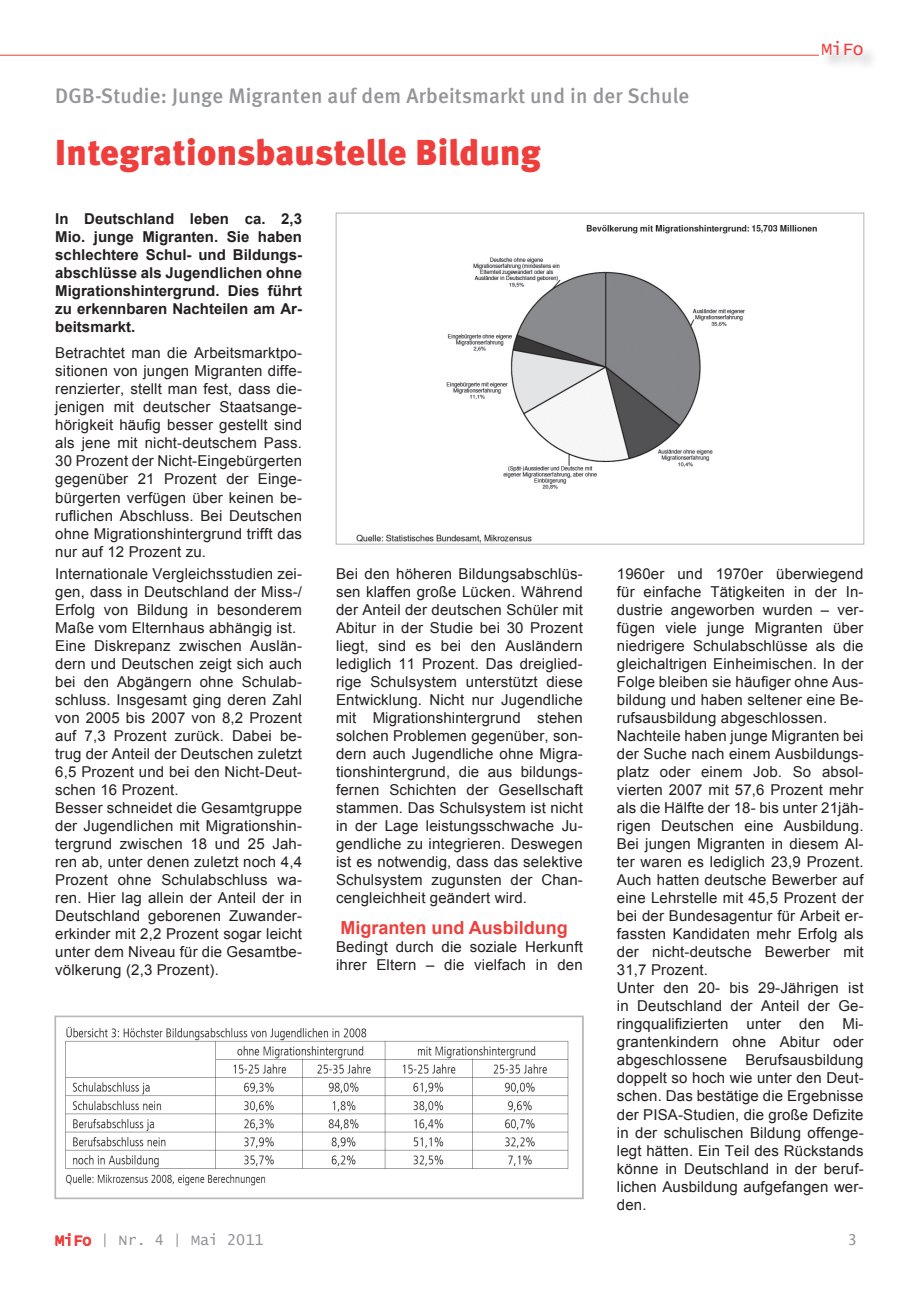
<style>
.page{position:relative;width:919px;height:1289px;background:#fff}
.page>*{position:absolute;margin:0;border:0;box-sizing:border-box;transform-origin:0 0}
.t1{font:36px "Meta Black LF";letter-spacing:.005em;color:#ee3f3c}
.t2{font:500 21px "Meta";letter-spacing:.01em;color:#939598}
.t3{font:700 18px "Arial";color:#ee3f3c}
.t4{font:18px "Lucida Console";color:#ee3f3c}
.t5{font:15px/18px "Arial";letter-spacing:.01em;color:#231f20}
.t6{font:700 15px/18px "Arial";color:#231f20;text-align:justify}
.t7{font:15px "Lucida Console";color:#939598}
.s1{color:#ee3f3c}
</style>
<div class="page">
<div style="left:820px;top:40px;width:58px;height:31px;background:#231f20;opacity:.25"></div>
<svg style="left:821px;top:41px;width:42px;height:15px"></svg>
<hr style="left:0;top:55px;width:819px;height:1px;background:#ee3f3c">
<svg style="left:55px;top:1233px;width:36px;height:13px"></svg>
<img style="left:356px;top:225px;width:461px;height:317px">
<svg style="left:55px;top:1015px;width:528px;height:183px"></svg>
<div style="left:56px;top:1016px;width:526px;height:182px;border:1px solid #b2b3b7"></div>
<h2 class="t2" style="left:55px;top:83px;width:635px">DGB-Studie: Junge Migranten auf dem Arbeitsmarkt und in der Schule</h2>
<h1 class="t1" style="left:55px;top:131px;width:487px">Integrationsbaustelle Bildung</h1>
<p class="t4" style="left:821px;top:41px;width:44px">MiFo</p>
<p class="t6" style="left:55px;top:210px;width:248px">In Deutschland leben ca. 2,3<br>Mio. junge Migranten. Sie haben schlechtere Schul- und Bildungs&shy;abschlüsse als Jugendlichen ohne Migrationshintergrund. Dies führt zu erkennbaren Nachteilen am Ar&shy;beitsmarkt.</p>
<p class="t5" style="left:55px;top:344px;width:248px;text-align:justify">Betrachtet man die Arbeitsmarktpo&shy;sitionen von jungen Migranten diffe&shy;renzierter, stellt man fest, dass die&shy;jenigen mit deutscher Staatsange&shy;hörigkeit häufig besser gestellt sind als jene mit nicht-deutschem Pass.<br>30 Prozent der Nicht-Eingebürgerten gegenüber 21 Prozent der Einge&shy;bürgerten verfügen über keinen be&shy;ruflichen Abschluss. Bei Deutschen ohne Migrationshintergrund trifft das nur auf 12 Prozent zu.</p>
<p class="t5" style="left:55px;top:564px;width:248px">Internationale Vergleichsstudien zei&shy;gen, dass in Deutschland der Miss-/ Erfolg von Bildung in besonderem Maße vom Elternhaus abhängig ist.<br>Eine Diskrepanz zwischen Auslän&shy;dern und Deutschen zeigt sich auch bei den Abgängern ohne Schulab&shy;schluss. Insgesamt ging deren Zahl von 2005 bis 2007 von 8,2 Prozent auf 7,3 Prozent zurück. Dabei be&shy;trug der Anteil der Deutschen zuletzt 6,5 Prozent und bei den Nicht-Deut&shy;schen 16 Prozent.<br>Besser schneidet die Gesamtgruppe der Jugendlichen mit Migrationshin&shy;tergrund zwischen 18 und 25 Jah&shy;ren ab, unter denen zuletzt noch 4,4<br>Prozent ohne Schulabschluss wa&shy;ren. Hier lag allein der Anteil der in Deutschland geborenen Zuwander&shy;erkinder mit 2,2 Prozent sogar leicht unter dem Niveau für die Gesamtbe&shy;völkerung (2,3 Prozent).</p>
<p class="t5" style="left:336px;top:565px;width:248px;text-align:justify">Bei den höheren Bildungsabschlüs&shy;sen klaffen große Lücken. Während der Anteil der deutschen Schüler mit Abitur in der Studie bei 30 Prozent liegt, sind es bei den Ausländern lediglich 11 Prozent. Das dreiglied&shy;rige Schulsystem unterstützt diese Entwicklung. Nicht nur Jugendliche mit Migrationshintergrund stehen solchen Problemen gegenüber, son&shy;dern auch Jugendliche ohne Migra&shy;tionshintergrund, die aus bildungs&shy;fernen Schichten der Gesellschaft stammen. Das Schulsystem ist nicht in der Lage leistungsschwache Ju&shy;gendliche zu integrieren. Deswegen ist es notwendig, dass das selektive Schulsystem zugunsten der Chan&shy;cengleichheit geändert wird.</p>
<p class="t3" style="left:340px;top:915px;width:229px">Migranten und Ausbildung</p>
<p class="t5" style="left:336px;top:937px;width:248px">Bedingt durch die soziale Herkunft ihrer Eltern – die vielfach in den</p>
<p class="t5" style="left:617px;top:565px;width:248px">1960er und 1970er überwiegend für einfache Tätigkeiten in der In&shy;dustrie angeworben wurden – ver&shy;fügen viele junge Migranten über niedrigere Schulabschlüsse als die gleichaltrigen Einheimischen. In der Folge bleiben sie häufiger ohne Aus&shy;bildung und haben seltener eine Be&shy;rufsausbildung abgeschlossen.<br>Nachteile haben junge Migranten bei der Suche nach einem Ausbildungs&shy;platz oder einem Job. So absol&shy;vierten 2007 mit 57,6 Prozent mehr als die Hälfte der 18- bis unter 21jäh&shy;rigen Deutschen eine Ausbildung.<br>Bei jungen Migranten in diesem Al&shy;ter waren es lediglich 23,9 Prozent.<br>Auch hatten deutsche Bewerber auf eine Lehrstelle mit 45,5 Prozent der bei der Bundesagentur für Arbeit er&shy;fassten Kandidaten mehr Erfolg als der nicht-deutsche Bewerber mit 31,7 Prozent.<br>Unter den 20- bis 29-Jährigen ist in Deutschland der Anteil der Ge&shy;ringqualifizierten unter den Mi&shy;grantenkindern ohne Abitur oder abgeschlossene Berufsausbildung doppelt so hoch wie unter den Deut&shy;schen. Das bestätige die Ergebnisse der PISA-Studien, die große Defizite in der schulischen Bildung offenge&shy;legt hätten. Ein Teil des Rückstands könne in Deutschland in der beruf&shy;lichen Ausbildung aufgefangen wer&shy;den.</p>
<p class="t7" style="left:55px;top:1233px;width:210px"><span class="s1">MiFo</span> | Nr. 4 | Mai 2011</p>
<p class="t7" style="left:847px;top:1233px;width:11px">3</p>
</div>
